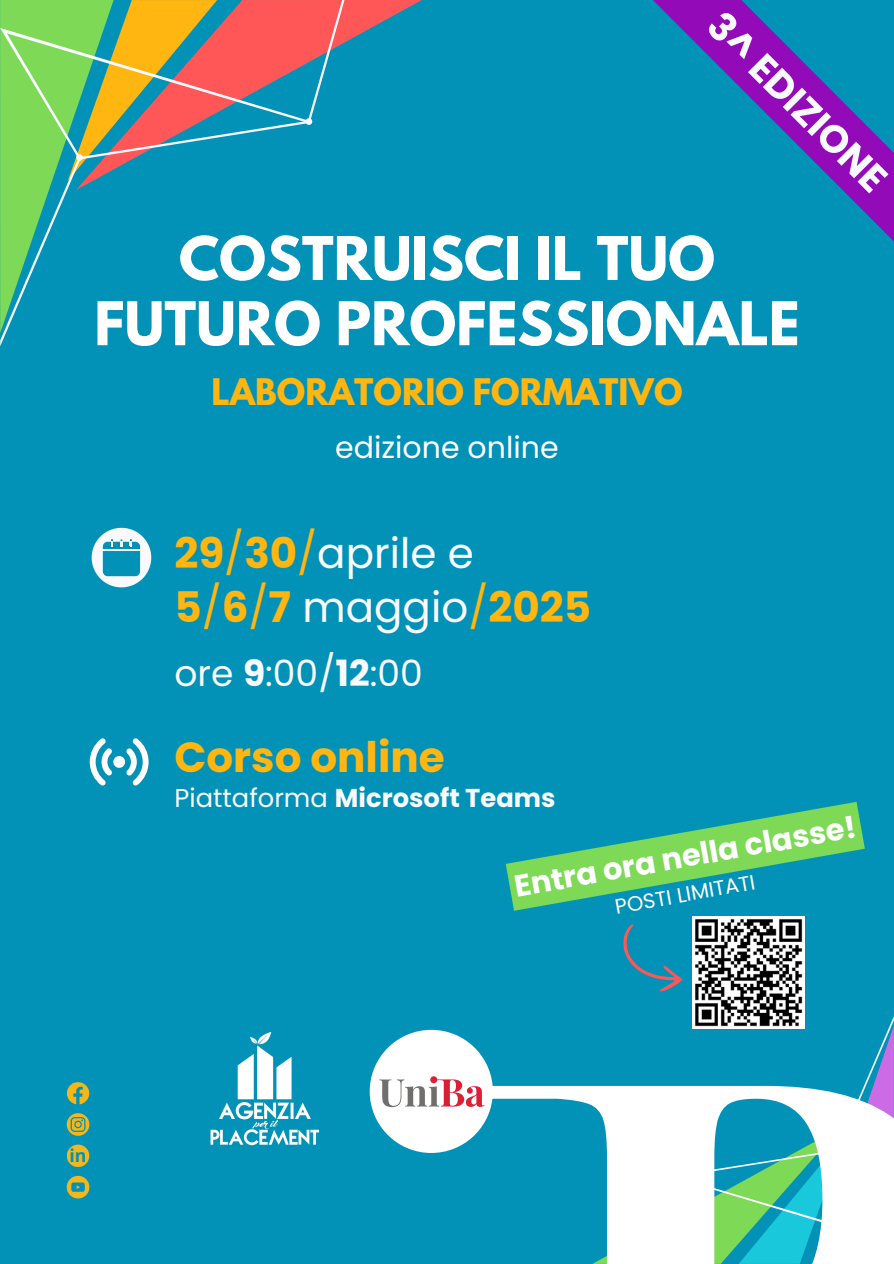
<style>
.page{position:relative;width:894px;height:1264px;background:#fff}
.page>*{position:absolute;margin:0;border:0;box-sizing:border-box;transform-origin:0 0}
.t1{font:700 53.25px/65.1px "League Spartan";color:#fff;text-align:center}
.t2{font:42px/54.6px "Poppins";color:#f9fafd}
.t3{font:700 42px "Poppins";color:#ffb611}
.t4{font:700 38.7px "Poppins";color:#f9fafd}
.t5{font:36.15px "Poppins";color:#f9fafd}
.t6{font:700 32.4px "League Spartan";color:#ffb611}
.t7{font:700 30.45px "Poppins";color:#fff}
.t8{font:30px "Poppins";color:#fff}
.t9{font:700 25.8px "Poppins";color:#f9fafd}
.t10{font:20.85px "Poppins";color:#fff}
.t11{font:700 17.7px "Open Sans";color:#0292b7}
.s1{font-weight:700;color:#ffb611}
.s2{color:#ffb611}
.s3{font-weight:700}
.s4{font-weight:400}
</style>
<div class="page">
<div style="left:0;top:0;width:893px;height:1263px;background:#0292b7"></div>
<img style="left:211px;top:1032px;width:108px;height:114px">
<svg style="left:344px;top:0;width:77px;height:43px"></svg>
<svg style="left:0;top:0;width:344px;height:346px"></svg>
<svg style="left:0;top:0;width:312px;height:333px"></svg>
<svg style="left:623px;top:924px;width:60px;height:68px"></svg>
<svg style="left:67px;top:1082px;width:22px;height:22px"></svg>
<svg style="left:67px;top:1113px;width:22px;height:22px"></svg>
<svg style="left:67px;top:1175px;width:22px;height:23px"></svg>
<div style="left:67px;top:1144px;width:22px;height:22px;background:#f5b619;border-radius:50%"></div>
<svg style="left:369px;top:1029px;width:524px;height:234px"></svg>
<svg style="left:379px;top:1076px;width:105px;height:31px;background:#dfbec2"></svg>
<svg style="left:653px;top:0;width:240px;height:241px"></svg>
<svg style="left:92px;top:528px;width:59px;height:59px"></svg>
<svg style="left:90px;top:738px;width:58px;height:47px"></svg>
<img style="left:692px;top:916px;width:112px;height:112px">
<svg style="left:505px;top:802px;width:359px;height:108px"></svg>
<h2 class="t4" style="left:733px;top:0;width:236px;rotate:45deg">3^ EDIZIONE</h2>
<p class="t1" style="left:94px;top:233px;width:706px">COSTRUISCI IL TUO<br>FUTURO PROFESSIONALE</p>
<p class="t6" style="left:211px;top:376px;width:472px">LABORATORIO FORMATIVO</p>
<h4 class="t8" style="left:335px;top:426px;width:225px">edizione online</h4>
<h1 class="t2" style="left:174px;top:525px;width:418px"><span class="s1">29</span><span class="s2">/</span><span class="s1">30</span><span class="s2">/</span>aprile e<br><span class="s1">5</span><span class="s2">/</span><span class="s1">6</span><span class="s2">/</span><span class="s1">7</span> maggio<span class="s2">/</span><span class="s1">2025</span></h1>
<h5 class="t5" style="left:174px;top:647px;width:250px">ore <span class="s3">9</span>:00/<span class="s3">12</span>:00</h5>
<p class="t3" style="left:174px;top:728px;width:272px">Corso online</p>
<p class="t9" style="left:174px;top:779px;width:382px"><span class="s4">Piattaforma</span> Microsoft Teams</p>
<p class="t7" style="left:511px;top:865px;width:348px;rotate:-10deg">Entra ora nella classe!</p>
<h3 class="t10" style="left:612px;top:892px;width:143px;rotate:-10deg">POSTI LIMITATI</h3>
<p class="t11" style="left:69px;top:1143px;width:19px">in</p>
</div>
